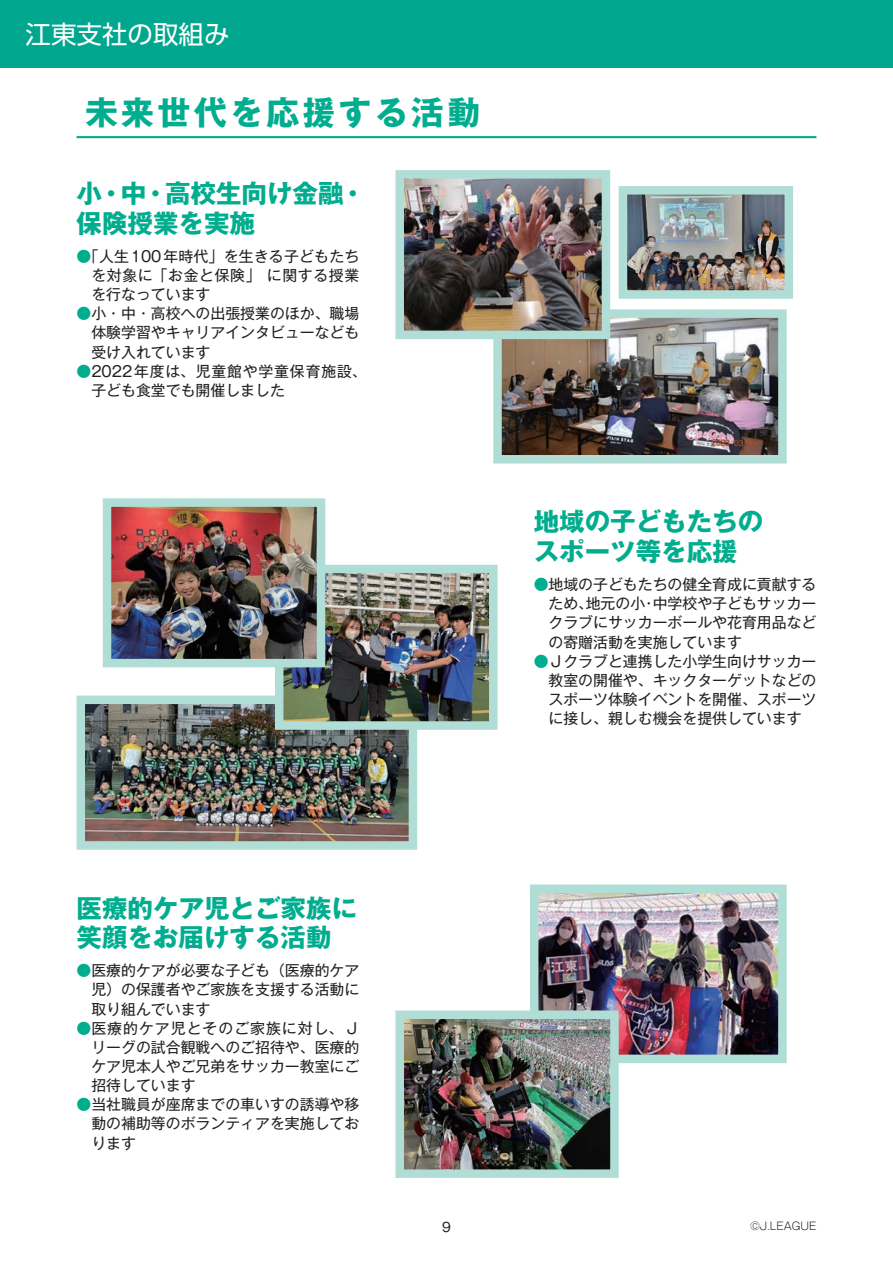
<style>
.page{position:relative;width:893px;height:1263px;background:#fff}
.page>*{position:absolute;margin:0;border:0;box-sizing:border-box;transform-origin:0 0}
.t1{font:33px "Gothic MB101 Pr 6 Bold 90 pv RKSJ H";letter-spacing:.1em;color:#00ad8e}
.t2{font:25.5px/29.7px "Gothic MB101 Pr 6 Bold 90 pv RKSJ H";color:#00ad8e}
.t3{font:25.5px "UD Shin Go Pro Regular 90 pv RKSJ H";color:#fff}
.t4{font:14.85px/19.2px "Gothic MB101 Pr 6 Regular 90 pv RKSJ H";color:#231f20;text-align:justify}
.t5{font:12.75px "Gothic MB101 Pr 6 Regular 90 pv RKSJ H";color:#231f20}
.t6{font:10.65px "Gothic MB101 Pr 6 Light 90 pv RKSJ H";color:#231f20}
.s1{color:#00ad8e}
</style>
<div class="page">
<div style="left:0;top:0;width:893px;height:68px;background:#00a78e"></div>
<hr style="left:77px;top:136px;width:739px;height:2px;background:#00ad8e">
<img style="left:493px;top:343px;width:294px;height:121px">
<img style="left:395px;top:170px;width:398px;height:173px">
<img style="left:530px;top:884px;width:257px;height:180px">
<img style="left:395px;top:1006px;width:228px;height:172px">
<img style="left:76px;top:695px;width:342px;height:155px">
<img style="left:99px;top:498px;width:399px;height:236px">
<h2 class="t3" style="left:26px;top:25px;width:206px">江東支社の取組み</h2>
<h1 class="t1" style="left:85px;top:100px;width:397px">未来世代を応援する活動</h1>
<h2 class="t2" style="left:77px;top:182px;width:291px">小・中・高校生向け金融・保険授業を実施</h2>
<p class="t4" style="left:91px;top:249px;width:269px;text-indent:-15px"><span class="s1">●</span>「人生100年時代」を生きる子どもたちを対象に「お金と保険」 に関する授業を行なっています</p>
<p class="t4" style="left:91px;top:306px;width:269px;text-indent:-15px"><span class="s1">●</span>小・中・高校への出張授業のほか、職場体験学習やキャリアインタビューなども受け入れています</p>
<p class="t4" style="left:91px;top:363px;width:277px;text-indent:-15px"><span class="s1">●</span>2022年度は、児童館や学童保育施設、子ども食堂でも開催しました</p>
<h2 class="t2" style="left:534px;top:510px;width:231px">地域の子どもたちのスポーツ等を応援</h2>
<p class="t4" style="left:549px;top:577px;width:269px;text-indent:-15px"><span class="s1">●</span>地域の子どもたちの健全育成に貢献するため、地元の小・中学校や子どもサッカークラブにサッカーボールや花育用品などの寄贈活動を実施しています</p>
<p class="t4" style="left:549px;top:653px;width:269px;text-indent:-15px"><span class="s1">●</span>Ｊクラブと連携した小学生向けサッカー教室の開催や、キックターゲットなどのスポーツ体験イベントを開催、スポーツに接し、親しむ機会を提供しています</p>
<h2 class="t2" style="left:77px;top:897px;width:282px">医療的ケア児とご家族に笑顔をお届けする活動</h2>
<p class="t4" style="left:91px;top:963px;width:269px;text-indent:-15px"><span class="s1">●</span>医療的ケアが必要な子ども（医療的ケア児）の保護者やご家族を支援する活動に取り組んでいます</p>
<p class="t4" style="left:91px;top:1020px;width:269px;text-indent:-15px"><span class="s1">●</span>医療的ケア児とそのご家族に対し、Ｊリーグの試合観戦へのご招待や、医療的ケア児本人やご兄弟をサッカー教室にご招待しています</p>
<p class="t4" style="left:91px;top:1097px;width:269px;text-indent:-15px"><span class="s1">●</span>当社職員が座席までの車いすの誘導や移動の補助等のボランティアを実施しております</p>
<p class="t5" style="left:442px;top:1222px;width:10px">9</p>
<p class="t6" style="left:750px;top:1222px;width:68px">©J.LEAGUE</p>
</div>
